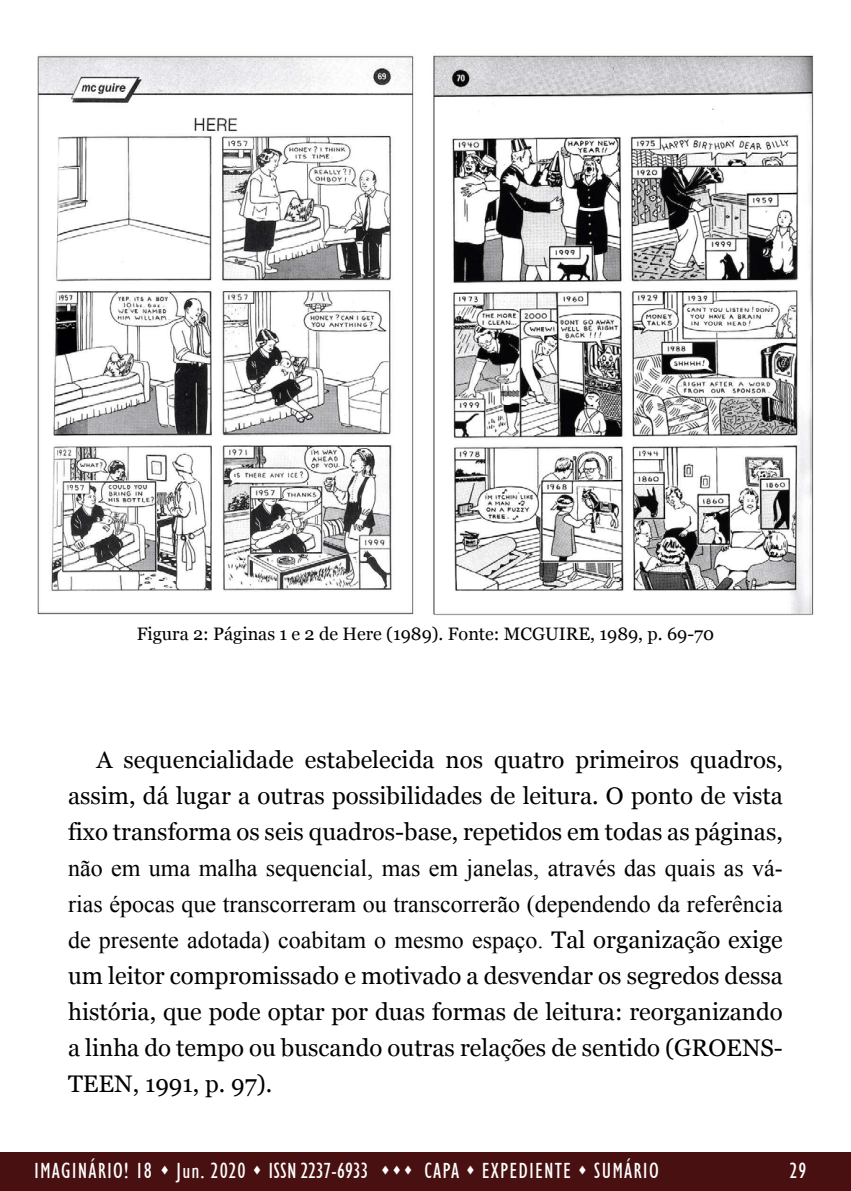
<style>
.page{position:relative;width:851px;height:1191px;background:#fff}
.page>*{position:absolute;margin:0;border:0;box-sizing:border-box;transform-origin:0 0}
.t1{font:24px/36px "Georgia";color:#000;text-align:justify}
.t2{font:24px/36px "Times New Roman";color:#000;text-align:justify}
.t3{font:condensed 22px "Humanist 521 BT";letter-spacing:.05em;color:#fff}
.t4{font:18px "Georgia";color:#000}
.s1{font-family:"Georgia"}
</style>
<div class="page">
<div style="left:0;top:1152px;width:850px;height:39px;background:#481010"></div>
<img style="left:37px;top:55px;width:777px;height:561px">
<p class="t4" style="left:137px;top:623px;width:579px">Figura 2: Páginas 1 e 2 de Here (1989). Fonte: MCGUIRE, 1989, p. 69-70</p>
<p class="t1" style="left:68px;top:742px;width:716px;text-indent:28px">A sequencialidade estabelecida nos quatro primeiros quadros, assim, dá lugar a outras possibilidades de leitura. O ponto de vista fixo transforma os seis quadros-base, repetidos em todas as páginas,</p>
<p class="t2" style="left:68px;top:850px;width:716px">não em uma malha sequencial, mas em janelas, através das quais as vá&shy;rias épocas que transcorreram ou transcorrerão (dependendo da referência de presente adotada) coabitam o mesmo espaço. <span class="s1">Tal organização exige</span></p>
<p class="t1" style="left:68px;top:958px;width:716px">um leitor compromissado e motivado a desvendar os segredos dessa história, que pode optar por duas formas de leitura: reorganizando a linha do tempo ou buscando outras relações de sentido (GROENS-TEEN, 1991, p. 97).</p>
<p class="t3" style="left:34px;top:1158px;width:626px">IMAGINÁRIO! 18 ▲ Jun. 2020 ▲ ISSN 2237-6933 ▲▲▲ CAPA ▲ EXPEDIENTE ▲ SUMÁRIO</p>
<p class="t3" style="left:789px;top:1157px;width:18px">29</p>
</div>
